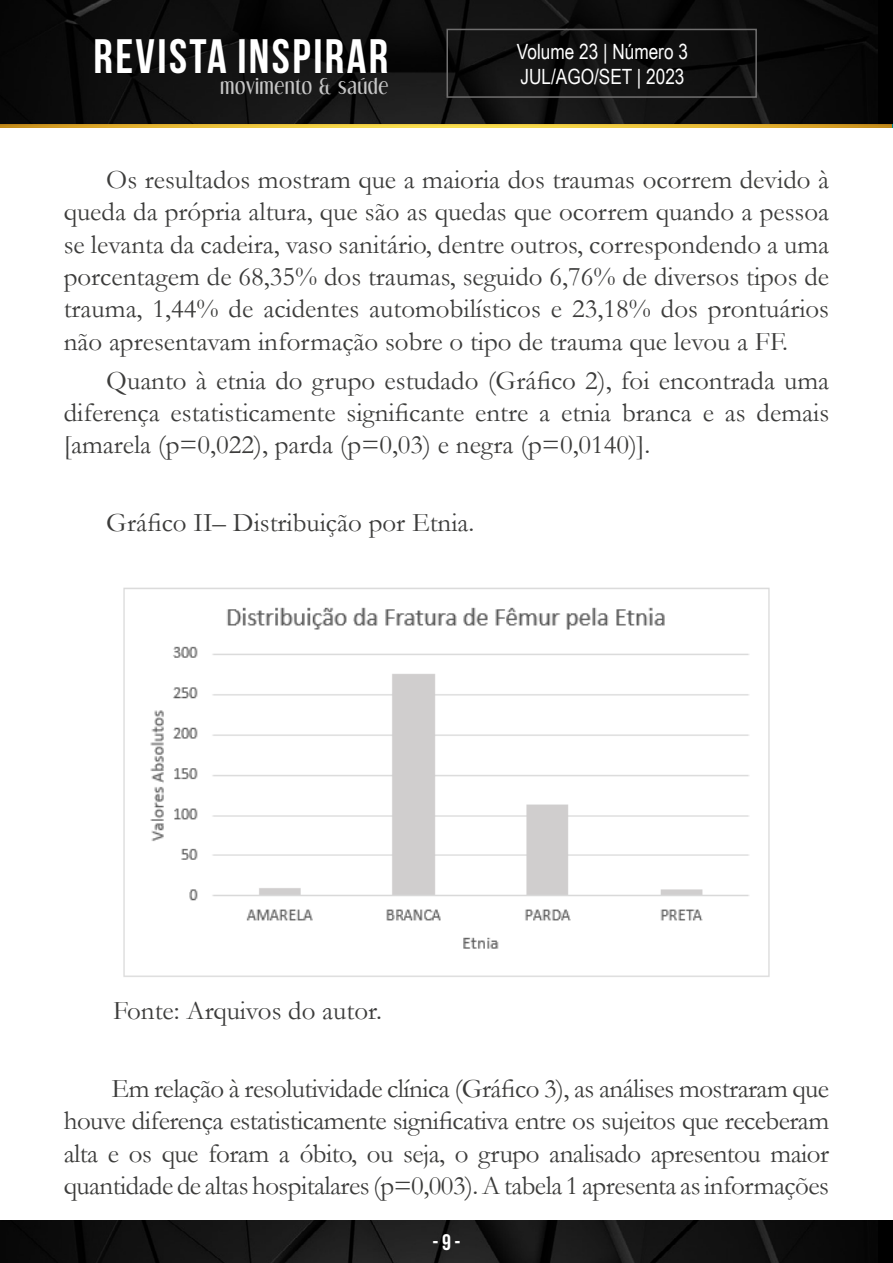
<style>
.page{position:relative;width:893px;height:1263px;background:#fff}
.page>*{position:absolute;margin:0;border:0;box-sizing:border-box;transform-origin:0 0}
.t1{font:700 48.3px "Bebas Neue";letter-spacing:.05em;color:#fff}
.t2{font:27px/32.4px "Garamond";color:#3c3c3b;text-align:justify}
.t3{font:700 22.5px "Bebas Neue";color:#fff}
.t4{font:21px/25.2px "Arial Narrow";color:#fff}
.t5{font:18.9px "Dream Orphans";letter-spacing:.05em;color:#c6c6c6}
</style>
<div class="page">
<img style="left:0;top:124px;width:891px;height:4px">
<img style="left:0;top:0;width:878px;height:124px">
<div style="left:446px;top:29px;width:311px;height:69px;border:2px solid #706f6f"></div>
<img style="left:0;top:1220px;width:878px;height:43px">
<img style="left:123px;top:587px;width:647px;height:390px">
<h1 class="t1" style="left:94px;top:29px;width:296px">REVISTA INSPIRAR</h1>
<p class="t5" style="left:220px;top:75px;width:169px">movimento &amp; saúde</p>
<p class="t4" style="left:517px;top:38px;width:173px">Volume 23 | Número 3<br>JUL/AGO/SET | 2023</p>
<p class="t2" style="left:64px;top:162px;width:767px;text-indent:43px">Os resultados mostram que a maioria dos traumas ocorrem devido à queda da própria altura, que são as quedas que ocorrem quando a pessoa se levanta da cadeira, vaso sanitário, dentre outros, correspondendo a uma porcentagem de 68,35% dos traumas, seguido 6,76% de diversos tipos de trauma, 1,44% de acidentes automobilísticos e 23,18% dos prontuários não apresentavam informação sobre o tipo de trauma que levou a FF.</p>
<p class="t2" style="left:64px;top:363px;width:767px;text-indent:43px">Quanto à etnia do grupo estudado (Gráfico 2), foi encontrada uma diferença estatisticamente significante entre a etnia branca e as demais [amarela (p=0,022), parda (p=0,03) e negra (p=0,0140)].</p>
<p class="t2" style="left:106px;top:505px;width:370px">Gráfico II– Distribuição por Etnia.</p>
<p class="t2" style="left:113px;top:994px;width:270px">Fonte: Arquivos do autor.</p>
<p class="t2" style="left:64px;top:1071px;width:767px;text-indent:48px">Em relação à resolutividade clínica (Gráfico 3), as análises mostraram que houve diferença estatisticamente significativa entre os sujeitos que receberam alta e os que foram a óbito, ou seja, o grupo analisado apresentou maior quantidade de altas hospitalares (p=0,003). A tabela 1 apresenta as informações</p>
<p class="t3" style="left:432px;top:1230px;width:30px">- 9 -</p>
</div>
